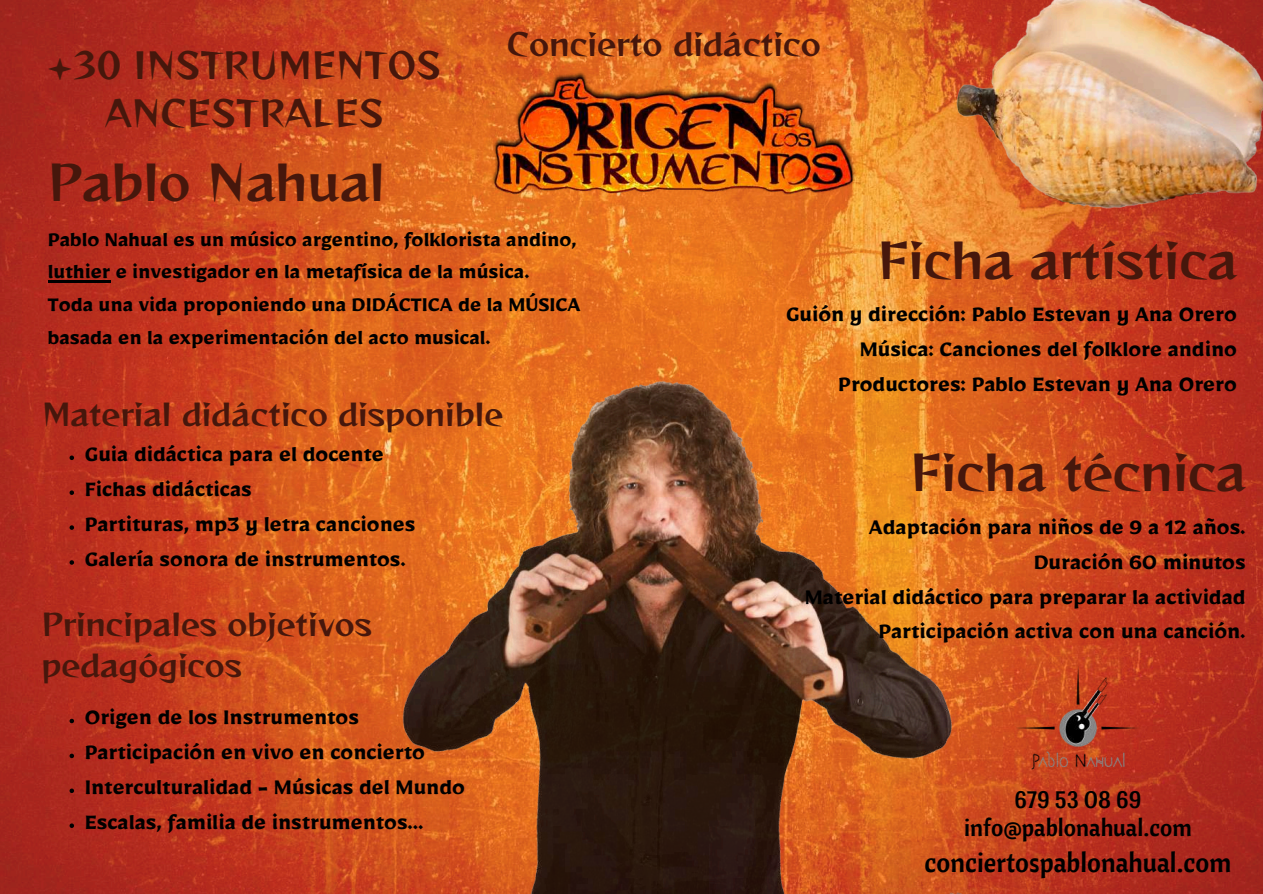
<style>
.page{position:relative;width:1263px;height:894px;background:#fff}
.page>*{position:absolute;margin:0;border:0;box-sizing:border-box;transform-origin:0 0}
.t1{font:48px "Reggae One";color:#46170c}
.t2{font:35.55px/48.4px "Reggae One";color:#46170c;text-align:center}
.t3{font:30.3px "Reggae One";color:#46170c}
.t4{font:30px/41.7px "Reggae One";color:#46170c}
.t5{font:26.7px "Cantora One";color:#000}
.t6{font:700 25.5px/34.8px "Mirza";color:#000;text-align:right}
.t7{font:700 24px/32.7px "Mirza";color:#000}
.t8{font:23.7px "Cantora One";color:#000}
</style>
<div class="page">
<img style="left:0;top:0;width:1263px;height:893px">
<img style="left:1114px;top:666px;width:25px;height:110px">
<img style="left:492px;top:72px;width:363px;height:122px">
<img style="left:168px;top:266px;width:946px;height:627px">
<img style="left:925px;top:0;width:338px;height:267px">
<hr style="left:48px;top:280px;width:62px;height:3px;background:#000">
<svg style="left:70px;top:455px;width:4px;height:5px"></svg>
<svg style="left:70px;top:490px;width:4px;height:5px"></svg>
<svg style="left:70px;top:525px;width:4px;height:4px"></svg>
<svg style="left:70px;top:560px;width:4px;height:4px"></svg>
<svg style="left:70px;top:718px;width:4px;height:5px"></svg>
<svg style="left:70px;top:753px;width:4px;height:5px"></svg>
<svg style="left:70px;top:788px;width:4px;height:4px"></svg>
<svg style="left:70px;top:823px;width:4px;height:4px"></svg>
<h2 class="t2" style="left:48px;top:39px;width:395px">+30 INSTRUMENTOS<br>ANCESTRALES</h2>
<p class="t3" style="left:507px;top:21px;width:316px">Concierto didáctico</p>
<h1 class="t1" style="left:48px;top:145px;width:338px">Pablo Nahual</h1>
<p class="t7" style="left:48px;top:221px;width:534px">Pablo Nahual es un músico argentino, folklorista andino, luthier e investigador en la metafísica de la música.<br>Toda una vida proponiendo una DIDÁCTICA de la MÚSICA basada en la experimentación del acto musical.</p>
<p class="t4" style="left:42px;top:391px;width:462px">Material didáctico disponible</p>
<p class="t6" style="left:85px;top:435px;width:332px;text-align:left">Guia didáctica para el docente<br>Fichas didácticas<br>Partituras, mp3 y letra canciones<br>Galería sonora de instrumentos.</p>
<p class="t4" style="left:41px;top:601px;width:332px">Principales objetivos pedagógicos</p>
<p class="t6" style="left:85px;top:698px;width:382px;text-align:left">Origen de los Instrumentos Participación en vivo en concierto Interculturalidad - Músicas del Mundo Escalas, familia de instrumentos...</p>
<h1 class="t1" style="left:877px;top:223px;width:361px">Ficha artística</h1>
<p class="t6" style="left:786px;top:295px;width:452px">Guión y dirección: Pablo Estevan y Ana Orero<br>Música: Canciones del folklore andino<br>Productores: Pablo Estevan y Ana Orero</p>
<h1 class="t1" style="left:910px;top:435px;width:337px">Ficha técnica</h1>
<p class="t6" style="left:805px;top:507px;width:442px">Adaptación para niños de 9 a 12 años.<br>Duración 60 minutos<br>Material didáctico para preparar la actividad Participación activa con una canción.</p>
<p class="t8" style="left:1014px;top:784px;width:128px">679 53 08 69</p>
<p class="t8" style="left:964px;top:812px;width:229px">info@pablonahual.com</p>
<p class="t5" style="left:925px;top:845px;width:308px">conciertospablonahual.com</p>
</div>
